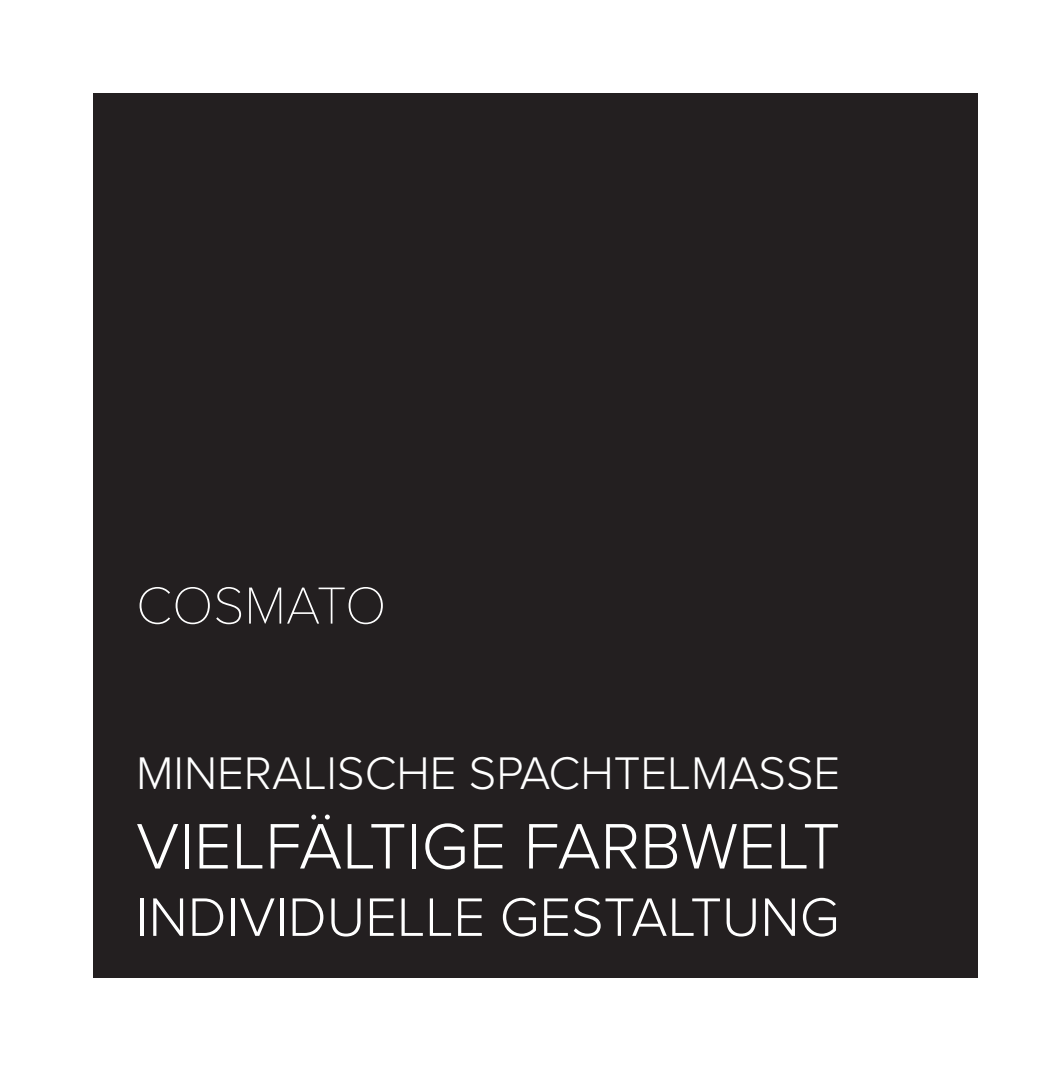
<style>
.page{position:relative;width:1046px;height:1072px;background:#fff}
.page>*{position:absolute;margin:0;border:0;box-sizing:border-box;transform-origin:0 0}
.t1{font:300 66.6px "Proxima Nova";color:#fff}
.t2{font:300 56.1px "Proxima Nova";color:#fff}
.t3{font:100 54px "Proxima Nova T";color:#fff}
.t4{font:300 47.4px "Proxima Nova";color:#fff}
</style>
<div class="page">
<div style="left:94px;top:94px;width:884px;height:884px;background:#231f20"></div>
<p class="t3" style="left:136px;top:573px;width:252px">COSMATO</p>
<p class="t4" style="left:136px;top:737px;width:706px">MINERALISCHE SPACHTELMASSE</p>
<p class="t1" style="left:136px;top:796px;width:706px">VIELFÄLTIGE FARBWELT</p>
<p class="t2" style="left:136px;top:875px;width:705px">INDIVIDUELLE GESTALTUNG</p>
</div>
